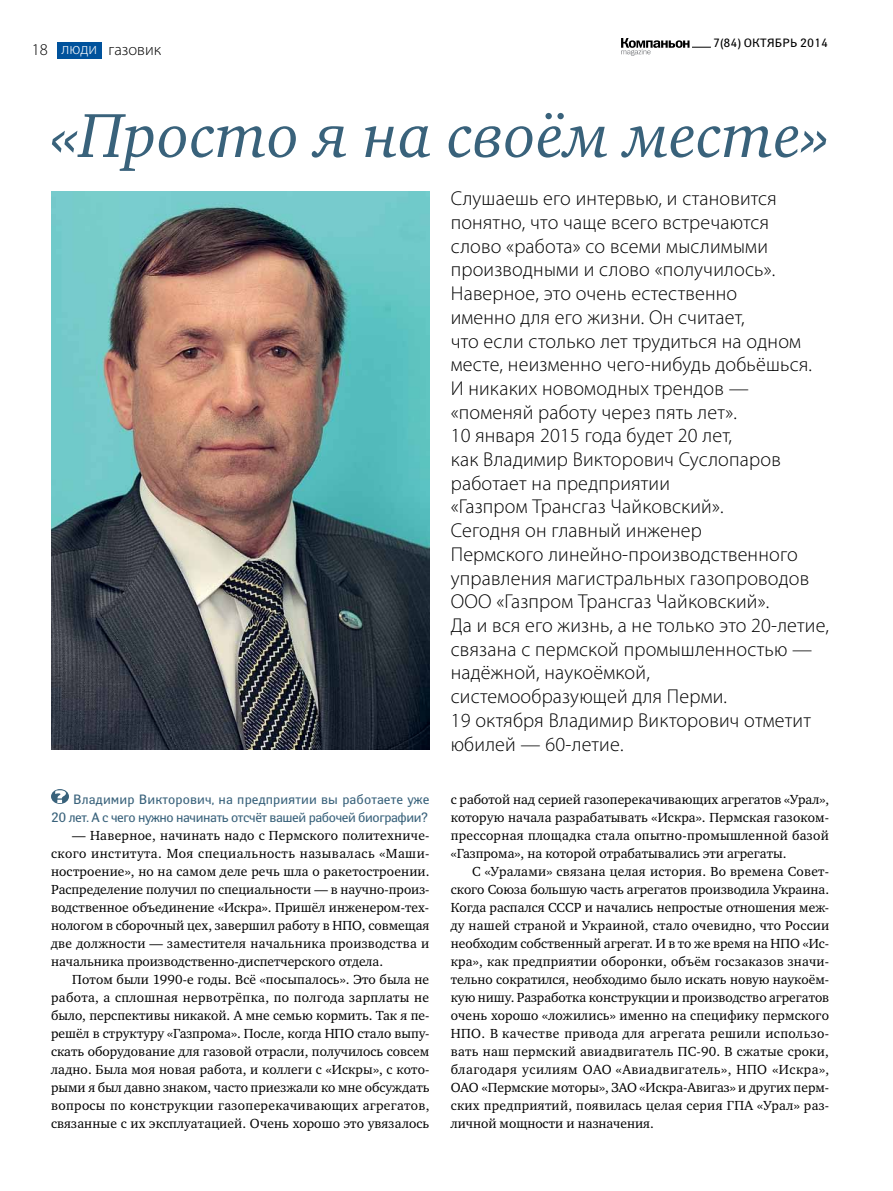
<style>
.page{position:relative;width:893px;height:1191px;background:#fff}
.page>*{position:absolute;margin:0;border:0;box-sizing:border-box;transform-origin:0 0}
.t1{font:italic 63.75px "Charter ITC";color:#39627b}
.t2{font:300 20.1px/23.7px "Myriad Pro";letter-spacing:.01em;color:#000}
.t3{font:300 16.5px "Myriad Pro";color:#000}
.t4{font:13.5px/18px "Charter ITC";color:#000;text-align:justify}
.t5{font:13.5px/18px "Yanus";letter-spacing:-.03em;color:#39627b;text-align:right}
.t6{font:12px "Yanus";letter-spacing:.005em;color:#000}
.s1{color:#fff}
</style>
<div class="page">
<img style="left:51px;top:192px;width:378px;height:558px">
<svg style="left:621px;top:38px;width:90px;height:18px"></svg>
<div style="left:57px;top:42px;width:45px;height:17px;background:#00529c"></div>
<svg style="left:51px;top:789px;width:18px;height:15px"></svg>
<p class="t3" style="left:32px;top:40px;width:18px">18</p>
<p class="t3" style="left:62px;top:40px;width:101px"><span class="s1">люди</span> газовик</p>
<p class="t6" style="left:713px;top:36px;width:117px">7(84) ОКТЯБРЬ 2014</p>
<h1 class="t1" style="left:51px;top:96px;width:780px">«Просто я на своём месте»</h1>
<p class="t5" style="left:51px;top:790px;width:380px">Владимир Викторович, на предприятии вы работаете уже<br>20 лет. А с чего нужно начинать отсчёт вашей рабочей биографии?</p>
<p class="t4" style="left:51px;top:826px;width:380px;text-indent:21px">— Наверное, начинать надо с Пермского политехниче&shy;ского института. Моя специальность называлась «Маши&shy;ностроение», но на самом деле речь шла о ракетостроении.<br>Распределение получил по специальности — в научно-произ&shy;водственное объединение «Искра». Пришёл инженером-тех&shy;нологом в сборочный цех, завершил работу в НПО, совмещая две должности — заместителя начальника производства и начальника производственно-диспетчерского отдела.</p>
<p class="t4" style="left:51px;top:970px;width:380px;text-indent:21px">Потом были 1990-е годы. Всё «посыпалось». Это была не работа, а сплошная нервотрёпка, по полгода зарплаты не было, перспективы никакой. А мне семью кормить. Так я пе&shy;решёл в структуру «Газпрома». После, когда НПО стало выпу&shy;скать оборудование для газовой отрасли, получилось совсем ладно. Была моя новая работа, и коллеги с «Искры», с кото&shy;рыми я был давно знаком, часто приезжали ко мне обсуждать вопросы по конструкции газоперекачивающих агрегатов, связанные с их эксплуатацией. Очень хорошо это увязалось</p>
<p class="t2" style="left:451px;top:186px;width:380px">Слушаешь его интервью, и становится понятно, что чаще всего встречаются<br>слово «работа» со всеми мыслимыми производными и слово «получилось».<br>Наверное, это очень естественно<br>именно для его жизни. Он считает,<br>что если столько лет трудиться на одном месте, неизменно чего-нибудь добьёшься.<br>И никаких новомодных трендов — «поменяй работу через пять лет».<br>10 января 2015 года будет 20 лет,<br>как Владимир Викторович Суслопаров работает на предприятии<br>«Газпром Трансгаз Чайковский».<br>Сегодня он главный инженер<br>Пермского линейно-производственного управления магистральных газопроводов ООО «Газпром Трансгаз Чайковский».<br>Да и вся его жизнь, а не только это 20-летие, связана с пермской промышленностью — надёжной, наукоёмкой, системообразующей для Перми.<br>19 октября Владимир Викторович отметит юбилей — 60-летие.</p>
<p class="t4" style="left:451px;top:790px;width:380px">с работой над серией газоперекачивающих агрегатов «Урал», которую начала разрабатывать «Искра». Пермская газоком&shy;прессорная площадка стала опытно-промышленной базой «Газпрома», на которой отрабатывались эти агрегаты.</p>
<p class="t4" style="left:451px;top:862px;width:380px;text-indent:21px">С «Уралами» связана целая история. Во времена Совет&shy;ского Союза большую часть агрегатов производила Украина.<br>Когда распался СССР и начались непростые отношения меж&shy;ду нашей страной и Украиной, стало очевидно, что России необходим собственный агрегат. И в то же время на НПО «Ис&shy;кра», как предприятии оборонки, объём госзаказов значи&shy;тельно сократился, необходимо было искать новую наукоём&shy;кую нишу. Разработка конструкции и производство агрегатов очень хорошо «ложились» именно на специфику пермского НПО. В качестве привода для агрегата решили использо&shy;вать наш пермский авиадвигатель ПС-90. В сжатые сроки, благодаря усилиям ОАО «Авиадвигатель», НПО «Искра», ОАО «Пермские моторы», ЗАО «Искра-Авигаз» и других перм&shy;ских предприятий, появилась целая серия ГПА «Урал» раз&shy;личной мощности и назначения.</p>
</div>
